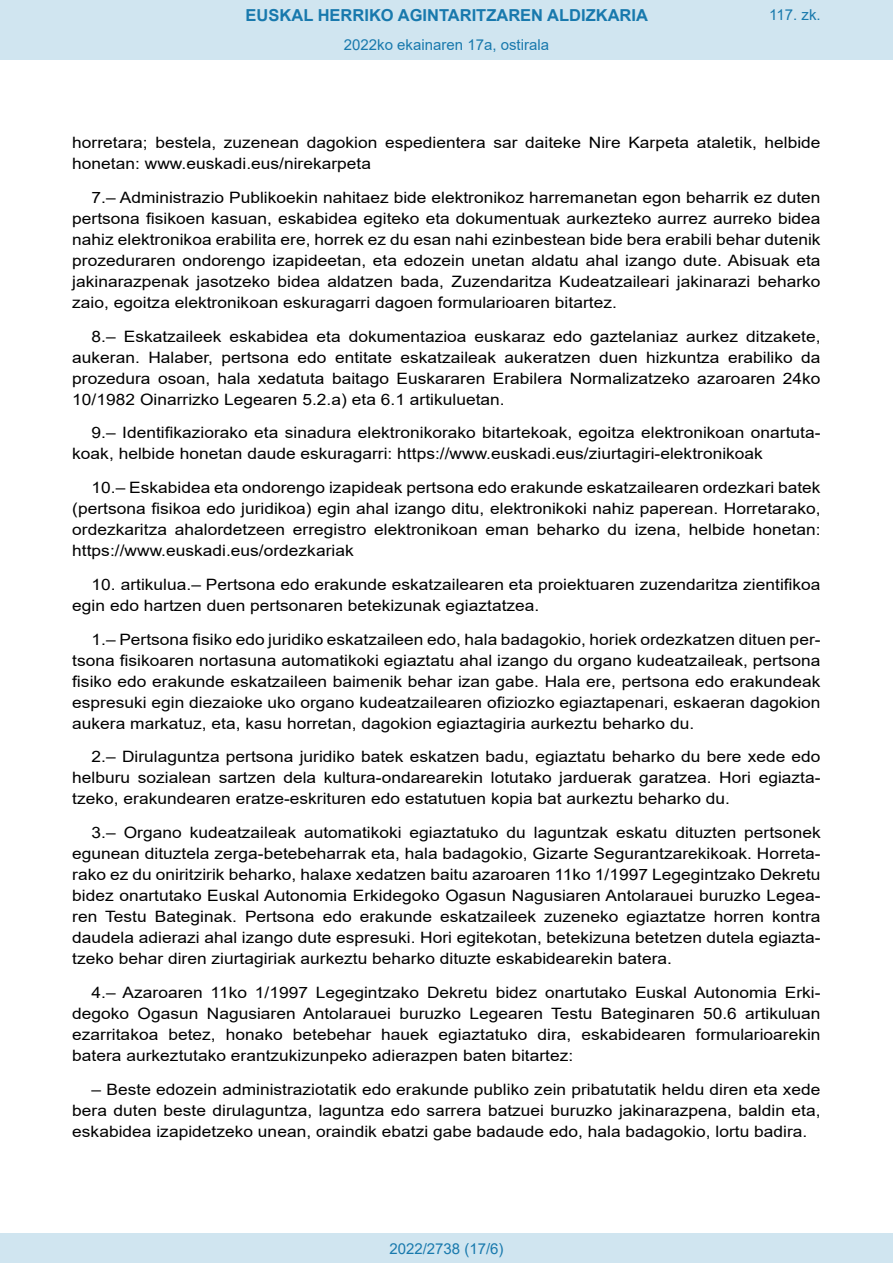
<style>
.page{position:relative;width:893px;height:1263px;background:#fff}
.page>*{position:absolute;margin:0;border:0;box-sizing:border-box;transform-origin:0 0}
.t1{font:700 16.5px "Arial";color:#1879ad}
.BOPVDetalle{font:15.6px/21px "Arial";color:#000;text-align:justify;scale:1.11 1}
.Paginacion_Centro{font:15px "Arial";color:#1879ad}
</style>
<div class="page">
<div style="left:0;top:0;width:893px;height:60px;background:#d0e5f0"></div>
<div style="left:0;top:1233px;width:893px;height:30px;background:#d0e5f0"></div>
<p class="t1" style="left:246px;top:3px;width:404px">EUSKAL HERRIKO AGINTARITZAREN ALDIZKARIA</p>
<p class="Paginacion_Centro" style="left:344px;top:35px;width:207px">2022ko ekainaren 17a, ostirala</p>
<p class="Paginacion_Centro" style="left:769px;top:5px;width:53px">117. zk.</p>
<p class="BOPVDetalle" style="left:72px;top:132px;width:676px">horretara; bestela, zuzenean dagokion espedientera sar daiteke Nire Karpeta ataletik, helbide honetan: www.euskadi.eus/nirekarpeta</p>
<p class="BOPVDetalle" style="left:72px;top:187px;width:676px;text-indent:19px">7.– Administrazio Publikoekin nahitaez bide elektronikoz harremanetan egon beharrik ez duten pertsona fisikoen kasuan, eskabidea egiteko eta dokumentuak aurkezteko aurrez aurreko bidea nahiz elektronikoa erabilita ere, horrek ez du esan nahi ezinbestean bide bera erabili behar dutenik prozeduraren ondorengo izapideetan, eta edozein unetan aldatu ahal izango dute. Abisuak eta jakinarazpenak jasotzeko bidea aldatzen bada, Zuzendaritza Kudeatzaileari jakinarazi beharko zaio, egoitza elektronikoan eskuragarri dagoen formularioaren bitartez.</p>
<p class="BOPVDetalle" style="left:72px;top:326px;width:676px;text-indent:19px">8.– Eskatzaileek eskabidea eta dokumentazioa euskaraz edo gaztelaniaz aurkez ditzakete, aukeran. Halaber, pertsona edo entitate eskatzaileak aukeratzen duen hizkuntza erabiliko da prozedura osoan, hala xedatuta baitago Euskararen Erabilera Normalizatzeko azaroaren 24ko 10/1982 Oinarrizko Legearen 5.2.a) eta 6.1 artikuluetan.</p>
<p class="BOPVDetalle" style="left:72px;top:422px;width:676px;text-indent:19px">9.– Identifikaziorako eta sinadura elektronikorako bitartekoak, egoitza elektronikoan onartuta&shy;koak, helbide honetan daude eskuragarri: https://www.euskadi.eus/ziurtagiri-elektronikoak</p>
<p class="BOPVDetalle" style="left:72px;top:477px;width:676px;text-indent:19px">10.– Eskabidea eta ondorengo izapideak pertsona edo erakunde eskatzailearen ordezkari batek (pertsona fisikoa edo juridikoa) egin ahal izango ditu, elektronikoki nahiz paperean. Horretarako, ordezkaritza ahalordetzeen erregistro elektronikoan eman beharko du izena, helbide honetan: https://www.euskadi.eus/ordezkariak</p>
<p class="BOPVDetalle" style="left:72px;top:574px;width:676px;text-indent:19px">10. artikulua.– Pertsona edo erakunde eskatzailearen eta proiektuaren zuzendaritza zientifikoa egin edo hartzen duen pertsonaren betekizunak egiaztatzea.</p>
<p class="BOPVDetalle" style="left:72px;top:629px;width:676px;text-indent:19px">1.– Pertsona fisiko edo juridiko eskatzaileen edo, hala badagokio, horiek ordezkatzen dituen per&shy;tsona fisikoaren nortasuna automatikoki egiaztatu ahal izango du organo kudeatzaileak, pertsona fisiko edo erakunde eskatzaileen baimenik behar izan gabe. Hala ere, pertsona edo erakundeak espresuki egin diezaioke uko organo kudeatzailearen ofiziozko egiaztapenari, eskaeran dagokion aukera markatuz, eta, kasu horretan, dagokion egiaztagiria aurkeztu beharko du.</p>
<p class="BOPVDetalle" style="left:72px;top:746px;width:676px;text-indent:19px">2.– Dirulaguntza pertsona juridiko batek eskatzen badu, egiaztatu beharko du bere xede edo helburu sozialean sartzen dela kultura-ondarearekin lotutako jarduerak garatzea. Hori egiazta&shy;tzeko, erakundearen eratze-eskrituren edo estatutuen kopia bat aurkeztu beharko du.</p>
<p class="BOPVDetalle" style="left:72px;top:822px;width:676px;text-indent:19px">3.– Organo kudeatzaileak automatikoki egiaztatuko du laguntzak eskatu dituzten pertsonek egunean dituztela zerga-betebeharrak eta, hala badagokio, Gizarte Segurantzarekikoak. Horreta&shy;rako ez du oniritzirik beharko, halaxe xedatzen baitu azaroaren 11ko 1/1997 Legegintzako Dekretu bidez onartutako Euskal Autonomia Erkidegoko Ogasun Nagusiaren Antolarauei buruzko Legea&shy;ren Testu Bateginak. Pertsona edo erakunde eskatzaileek zuzeneko egiaztatze horren kontra daudela adierazi ahal izango dute espresuki. Hori egitekotan, betekizuna betetzen dutela egiazta&shy;tzeko behar diren ziurtagiriak aurkeztu beharko dituzte eskabidearekin batera.</p>
<p class="BOPVDetalle" style="left:72px;top:982px;width:676px;text-indent:19px">4.– Azaroaren 11ko 1/1997 Legegintzako Dekretu bidez onartutako Euskal Autonomia Erki&shy;degoko Ogasun Nagusiaren Antolarauei buruzko Legearen Testu Bateginaren 50.6 artikuluan ezarritakoa betez, honako betebehar hauek egiaztatuko dira, eskabidearen formularioarekin batera aurkeztutako erantzukizunpeko adierazpen baten bitartez:</p>
<p class="BOPVDetalle" style="left:72px;top:1079px;width:676px;text-indent:19px">– Beste edozein administraziotatik edo erakunde publiko zein pribatutatik heldu diren eta xede bera duten beste dirulaguntza, laguntza edo sarrera batzuei buruzko jakinarazpena, baldin eta, eskabidea izapidetzeko unean, oraindik ebatzi gabe badaude edo, hala badagokio, lortu badira.</p>
<p class="Paginacion_Centro" style="left:389px;top:1238px;width:116px">2022/2738 (17/6)</p>
</div>
